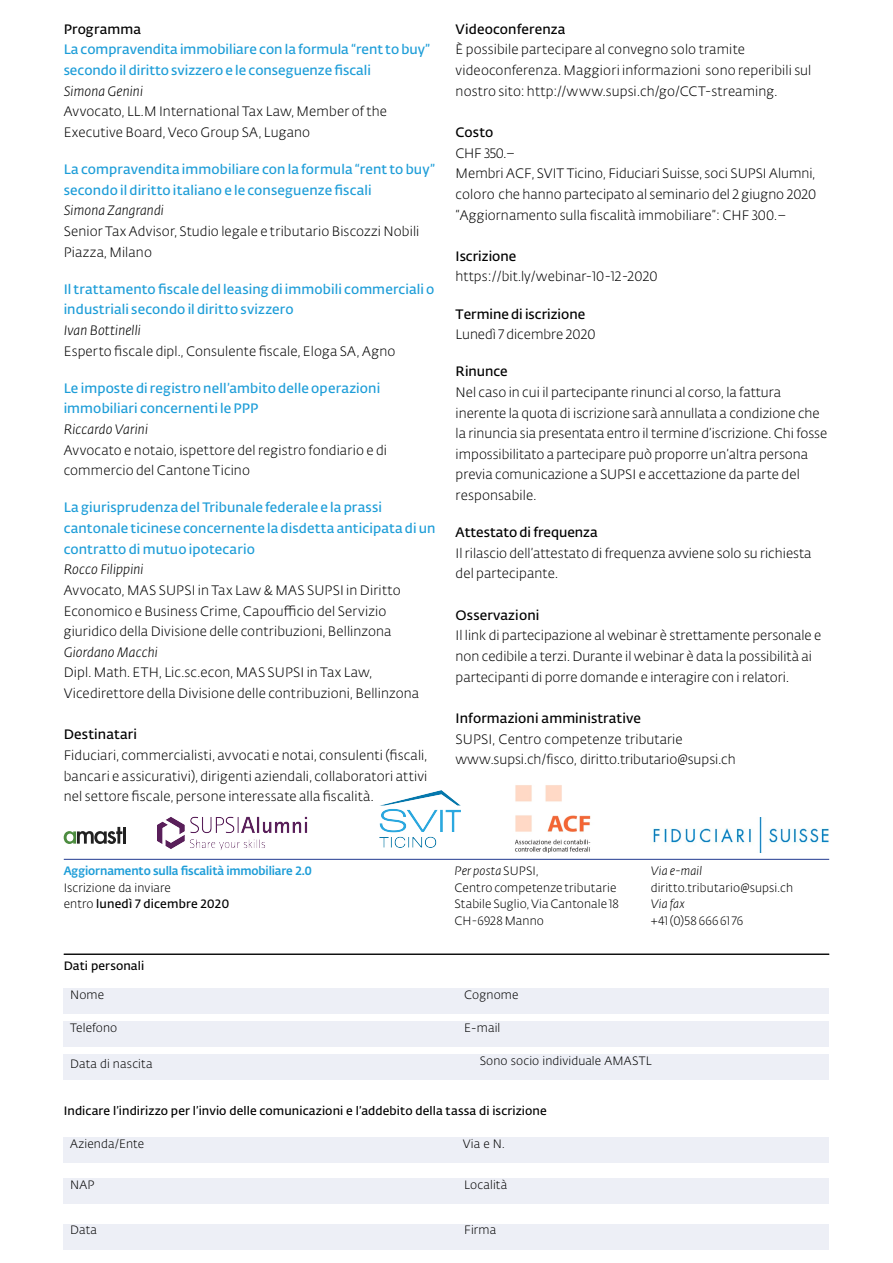
<style>
.page{position:relative;width:893px;height:1263px;background:#fff}
.page>*{position:absolute;margin:0;border:0;box-sizing:border-box;transform-origin:0 0}
.t1{font:300 13.5px/20.7px "SUPSI Fedra Sans";letter-spacing:.005em;color:#000}
.t2{font:600 13.5px/20.7px "SUPSI Fedra Sans";letter-spacing:.01em;color:#1d9dd8}
.t3{font:600 13.5px "SUPSI Fedra Sans";letter-spacing:.01em;color:#000}
.t4{font:italic 300 13.5px "SUPSI Fedra Sans";letter-spacing:.01em;color:#000}
.t5{font:300 12px/16.5px "SUPSI Fedra Sans";letter-spacing:.01em;color:#000}
.t6{font:600 12px "SUPSI Fedra Sans";letter-spacing:.01em;color:#000}
.t7{font:500 12px "SUPSI Fedra Sans";letter-spacing:-.01em;color:#1d9dd8;scale:.96 1}
.t8{font:italic 300 12px "SUPSI Fedra Sans";letter-spacing:.015em;color:#000}
.t9{font:300 12px "SUPSI Fedra Sans";letter-spacing:.035em;color:#000}
.s1{font-weight:600}
.s2{font-style:italic}
</style>
<div class="page">
<hr style="left:64px;top:859px;width:765px;height:1px;background:#213a8f">
<svg style="left:64px;top:827px;width:58px;height:17px"></svg>
<hr style="left:123px;top:827px;width:3px;height:17px;background:#212121">
<hr style="left:64px;top:954px;width:765px;height:1px;background:#000">
<div style="left:64px;top:988px;width:765px;height:26px;background:#edeff6"></div>
<div style="left:64px;top:1137px;width:765px;height:25px;background:#edeff6"></div>
<div style="left:64px;top:1021px;width:765px;height:26px;background:#edeff6"></div>
<div style="left:64px;top:1054px;width:765px;height:26px;background:#edeff6"></div>
<div style="left:64px;top:1178px;width:765px;height:26px;background:#edeff6"></div>
<div style="left:64px;top:1224px;width:765px;height:25px;background:#edeff6"></div>
<img style="left:653px;top:817px;width:176px;height:35px">
<img style="left:157px;top:816px;width:151px;height:34px">
<img style="left:515px;top:785px;width:76px;height:68px">
<img style="left:380px;top:790px;width:80px;height:58px">
<p class="t3" style="left:64px;top:21px;width:79px">Programma</p>
<p class="t2" style="left:64px;top:40px;width:368px">La compravendita immobiliare con la formula “rent to buy” secondo il diritto svizzero e le conseguenze fiscali</p>
<p class="t4" style="left:64px;top:83px;width:81px">Simona Genini</p>
<p class="t1" style="left:64px;top:101px;width:325px">Avvocato, LL.M International Tax Law, Member of the<br>Executive Board, Veco Group SA, Lugano</p>
<p class="t2" style="left:64px;top:159px;width:373px">La compravendita immobiliare con la formula “rent to buy” secondo il diritto italiano e le conseguenze fiscali</p>
<p class="t4" style="left:64px;top:202px;width:102px">Simona Zangrandi</p>
<p class="t1" style="left:64px;top:221px;width:357px">Senior Tax Advisor, Studio legale e tributario Biscozzi Nobili<br>Piazza, Milano</p>
<p class="t2" style="left:64px;top:279px;width:372px">Il trattamento fiscale del leasing di immobili commerciali o industriali secondo il diritto svizzero</p>
<p class="t4" style="left:64px;top:322px;width:79px">Ivan Bottinelli</p>
<p class="t1" style="left:64px;top:341px;width:333px">Esperto fiscale dipl., Consulente fiscale, Eloga SA, Agno</p>
<p class="t2" style="left:64px;top:378px;width:318px">Le imposte di registro nell’ambito delle operazioni immobiliari concernenti le PPP</p>
<p class="t4" style="left:64px;top:421px;width:86px">Riccardo Varini</p>
<p class="t1" style="left:64px;top:440px;width:325px">Avvocato e notaio, ispettore del registro fondiario e di commercio del Cantone Ticino</p>
<p class="t2" style="left:64px;top:497px;width:373px">La giurisprudenza del Tribunale federale e la prassi cantonale ticinese concernente la disdetta anticipata di un contratto di mutuo ipotecario</p>
<p class="t4" style="left:64px;top:561px;width:81px">Rocco Filippini</p>
<p class="t1" style="left:64px;top:580px;width:338px">Avvocato, MAS SUPSI in Tax Law &amp; MAS SUPSI in Diritto<br>Economico e Business Crime, Capoufficio del Servizio giuridico della Divisione delle contribuzioni, Bellinzona</p>
<p class="t4" style="left:64px;top:644px;width:96px">Giordano Macchi</p>
<p class="t1" style="left:64px;top:662px;width:357px">Dipl. Math. ETH, Lic.sc.econ, MAS SUPSI in Tax Law,<br>Vicedirettore della Divisione delle contribuzioni, Bellinzona</p>
<p class="t3" style="left:64px;top:726px;width:75px">Destinatari</p>
<p class="t1" style="left:64px;top:745px;width:365px;text-align:justify">Fiduciari, commercialisti, avvocati e notai, consulenti (fiscali, bancari e assicurativi), dirigenti aziendali, collaboratori attivi nel settore fiscale, persone interessate alla fiscalità.</p>
<p class="t3" style="left:456px;top:21px;width:111px">Videoconferenza</p>
<p class="t1" style="left:456px;top:40px;width:357px">È possibile partecipare al convegno solo tramite videoconferenza. Maggiori informazioni sono reperibili sul nostro sito: http://www.supsi.ch/go/CCT-streaming.</p>
<p class="t3" style="left:456px;top:124px;width:39px">Costo</p>
<p class="t1" style="left:456px;top:143px;width:362px">CHF 350.–<br>Membri ACF, SVIT Ticino, Fiduciari Suisse, soci SUPSI Alumni, coloro che hanno partecipato al seminario del 2 giugno 2020 “Aggiornamento sulla fiscalità immobiliare”: CHF 300.–</p>
<p class="t3" style="left:456px;top:248px;width:62px">Iscrizione</p>
<p class="t1" style="left:456px;top:267px;width:204px">https://bit.ly/webinar-10-12-2020</p>
<p class="t3" style="left:456px;top:306px;width:131px">Termine di iscrizione</p>
<p class="t1" style="left:456px;top:324px;width:141px">Lunedì 7 dicembre 2020</p>
<p class="t3" style="left:456px;top:363px;width:54px">Rinunce</p>
<p class="t1" style="left:456px;top:382px;width:373px">Nel caso in cui il partecipante rinunci al corso, la fattura inerente la quota di iscrizione sarà annullata a condizione che la rinuncia sia presentata entro il termine d’iscrizione. Chi fosse impossibilitato a partecipare può proporre un’altra persona previa comunicazione a SUPSI e accettazione da parte del responsabile.</p>
<p class="t3" style="left:456px;top:524px;width:144px">Attestato di frequenza</p>
<p class="t1" style="left:456px;top:543px;width:357px">Il rilascio dell’attestato di frequenza avviene solo su richiesta del partecipante.</p>
<p class="t3" style="left:456px;top:607px;width:85px">Osservazioni</p>
<p class="t1" style="left:456px;top:625px;width:367px">Il link di partecipazione al webinar è strettamente personale e non cedibile a terzi. Durante il webinar è data la possibilità ai partecipanti di porre domande e interagire con i relatori.</p>
<p class="t3" style="left:456px;top:710px;width:187px">Informazioni amministrative</p>
<p class="t1" style="left:456px;top:729px;width:282px">SUPSI, Centro competenze tributarie www.supsi.ch/fisco, diritto.tributario@supsi.ch</p>
<p class="t7" style="left:64px;top:864px;width:260px">Aggiornamento sulla fiscalità immobiliare 2.0</p>
<p class="t5" style="left:64px;top:880px;width:167px">Iscrizione da inviare<br>entro <span class="s1">lunedì 7 dicembre 2020</span></p>
<p class="t5" style="left:454px;top:863px;width:166px"><span class="s2">Per posta</span> SUPSI,<br>Centro competenze tributarie<br>Stabile Suglio, Via Cantonale 18<br>CH-6928 Manno</p>
<p class="t8" style="left:651px;top:864px;width:53px">Via e-mail</p>
<p class="t5" style="left:651px;top:880px;width:144px">diritto.tributario@supsi.ch</p>
<p class="t8" style="left:651px;top:897px;width:35px">Via fax</p>
<p class="t9" style="left:651px;top:913px;width:94px">+41 (0)58 666 61 76</p>
<p class="t6" style="left:64px;top:959px;width:82px">Dati personali</p>
<p class="t5" style="left:70px;top:987px;width:36px">Nome</p>
<p class="t5" style="left:464px;top:987px;width:56px">Cognome</p>
<p class="t5" style="left:70px;top:1020px;width:49px">Telefono</p>
<p class="t5" style="left:464px;top:1020px;width:38px">E-mail</p>
<p class="t5" style="left:70px;top:1056px;width:84px">Data di nascita</p>
<p class="t5" style="left:480px;top:1053px;width:174px">Sono socio individuale AMASTL</p>
<p class="t6" style="left:64px;top:1103px;width:484px">Indicare l’indirizzo per l’invio delle comunicazioni e l’addebito della tassa di iscrizione</p>
<p class="t5" style="left:70px;top:1135px;width:76px">Azienda/Ente</p>
<p class="t5" style="left:463px;top:1135px;width:44px">Via e N.</p>
<p class="t5" style="left:70px;top:1177px;width:26px">NAP</p>
<p class="t5" style="left:464px;top:1177px;width:45px">Località</p>
<p class="t5" style="left:70px;top:1222px;width:28px">Data</p>
<p class="t5" style="left:464px;top:1222px;width:33px">Firma</p>
</div>
